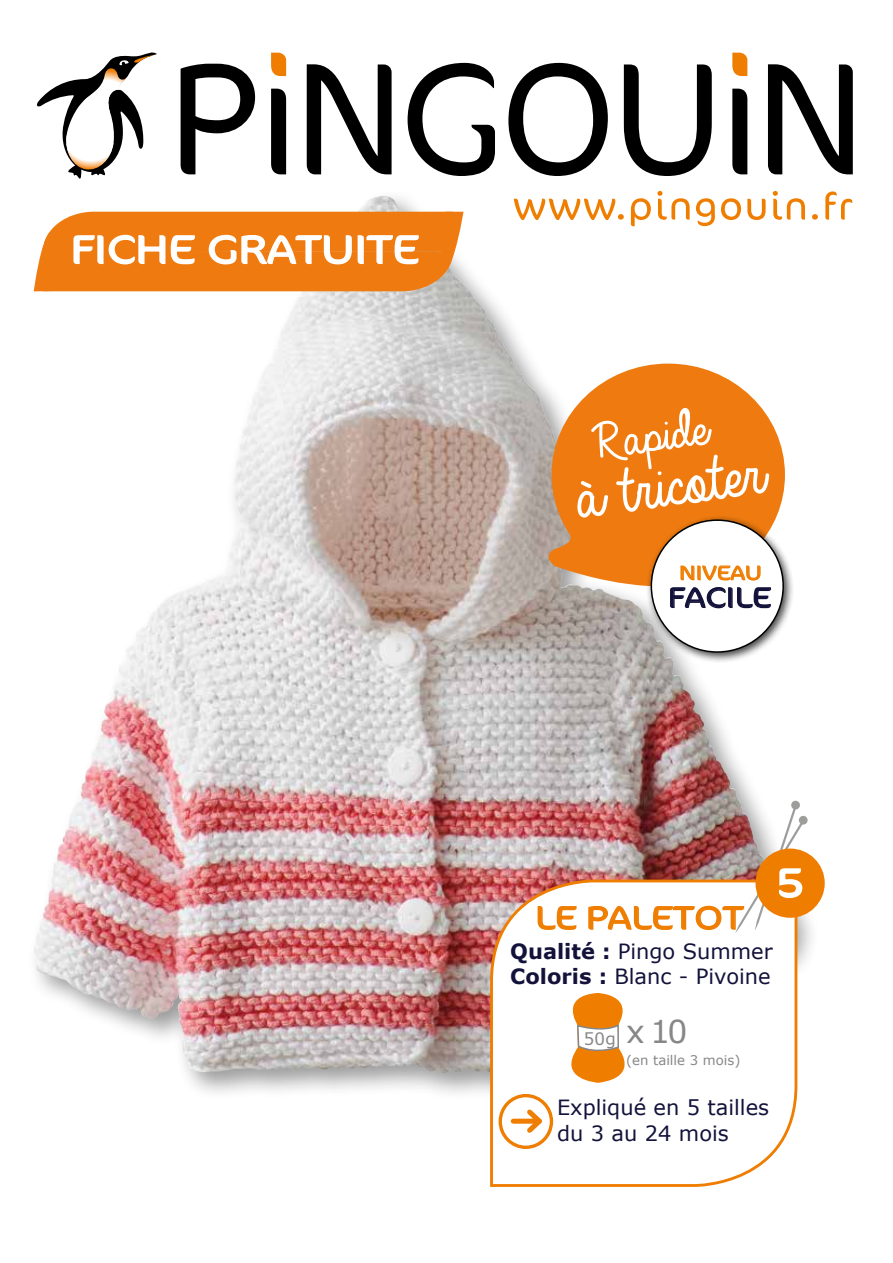
<style>
.page{position:relative;width:893px;height:1263px;background:#fff}
.page>*{position:absolute;margin:0;border:0;box-sizing:border-box;transform-origin:0 0}
.t1{font:70.5px "Always In My Heart";color:#fff}
.t2{font:55.5px "Always In My Heart";color:#fff}
.t3{font:300 40.2px "Cocon";color:#fff;scale:1.21 1}
.t4{font:300 39.9px "Cocon";color:#fff;scale:1.21 1}
.t5{font:300 32.85px "Cocon";color:#ef7d00;scale:1.21 1}
.t6{font:31.5px "Verdana";color:#878787}
.t7{font:300 28.5px "Cocon";color:#13123b;scale:1.21 1}
.t8{font:21px/25.2px "Verdana";color:#13123b}
.t9{font:300 20.1px "Cocon";color:#ef7d00;scale:1.21 1}
.t10{font:13.2px "Verdana";color:#878787}
.s1{font-weight:700}
</style>
<div class="page">
<div style="left:27px;top:188px;width:794px;height:918px;background:#000;opacity:.4"></div>
<img style="left:31px;top:197px;width:344px;height:814px">
<svg style="left:37px;top:52px;width:120px;height:127px"></svg>
<svg style="left:181px;top:64px;width:74px;height:110px"></svg>
<svg style="left:307px;top:64px;width:85px;height:110px"></svg>
<svg style="left:508px;top:63px;width:100px;height:113px"></svg>
<svg style="left:624px;top:64px;width:88px;height:112px"></svg>
<svg style="left:271px;top:89px;width:15px;height:85px"></svg>
<svg style="left:271px;top:53px;width:15px;height:23px"></svg>
<svg style="left:408px;top:63px;width:87px;height:113px"></svg>
<svg style="left:768px;top:64px;width:85px;height:110px"></svg>
<svg style="left:732px;top:89px;width:15px;height:85px"></svg>
<svg style="left:732px;top:53px;width:15px;height:23px"></svg>
<svg style="left:514px;top:199px;width:110px;height:21px"></svg>
<svg style="left:631px;top:198px;width:20px;height:28px"></svg>
<svg style="left:657px;top:191px;width:33px;height:29px"></svg>
<svg style="left:696px;top:198px;width:19px;height:28px"></svg>
<svg style="left:721px;top:198px;width:20px;height:22px"></svg>
<svg style="left:747px;top:199px;width:19px;height:21px"></svg>
<svg style="left:773px;top:191px;width:32px;height:29px"></svg>
<svg style="left:812px;top:214px;width:6px;height:6px"></svg>
<svg style="left:825px;top:191px;width:27px;height:29px"></svg>
<svg style="left:34px;top:210px;width:429px;height:83px;background:#ef8f36"></svg>
<svg style="left:489px;top:878px;width:310px;height:309px"></svg>
<div style="left:799px;top:816px;width:9px;height:8px;background:#9d9d9c;border-radius:50%"></div>
<div style="left:755px;top:848px;width:70px;height:70px;background:#ef7d00;border-radius:50%"></div>
<div style="left:499px;top:1094px;width:54px;height:55px;border:3px solid #ef7d00;border-radius:50%"></div>
<div style="left:513px;top:1119px;width:26px;height:5px;background:#ef7d00"></div>
<svg style="left:522px;top:1105px;width:25px;height:32px"></svg>
<svg style="left:543px;top:362px;width:244px;height:229px;background:#ed923f"></svg>
<div style="left:645px;top:514px;width:150px;height:150px;background:#000;opacity:.75"></div>
<div style="left:651px;top:520px;width:132px;height:132px;background:#fff;border-radius:50%"></div>
<svg style="left:537px;top:905px;width:40px;height:25px"></svg>
<img style="left:588px;top:801px;width:215px;height:132px">
<svg style="left:670px;top:565px;width:101px;height:44px"></svg>
<svg style="left:555px;top:993px;width:87px;height:90px"></svg>
<h3 class="t4" style="left:70px;top:226px;width:290px">FICHE GRATUITE</h3>
<h2 class="t2" style="left:580px;top:414px;width:115px;rotate:-8deg">Rapide</h2>
<h1 class="t1" style="left:558px;top:461px;width:190px;rotate:-8deg">à tricoter</h1>
<p class="t9" style="left:679px;top:561px;width:70px">NIVEAU</p>
<h3 class="t7" style="left:668px;top:581px;width:87px">FACILE</h3>
<h3 class="t5" style="left:535px;top:899px;width:174px">LE PALETOT</h3>
<h3 class="t3" style="left:776px;top:860px;width:24px">5</h3>
<p class="t8" style="left:510px;top:938px;width:264px"><span class="s1">Qualité :</span> Pingo Summer<br><span class="s1">Coloris :</span> Blanc - Pivoine</p>
<h3 class="t6" style="left:626px;top:1009px;width:63px">x 10</h3>
<p class="t10" style="left:626px;top:1051px;width:116px">(en taille 3 mois)</p>
<p class="t8" style="left:557px;top:1095px;width:214px">Expliqué en 5 tailles du 3 au 24 mois</p>
</div>
